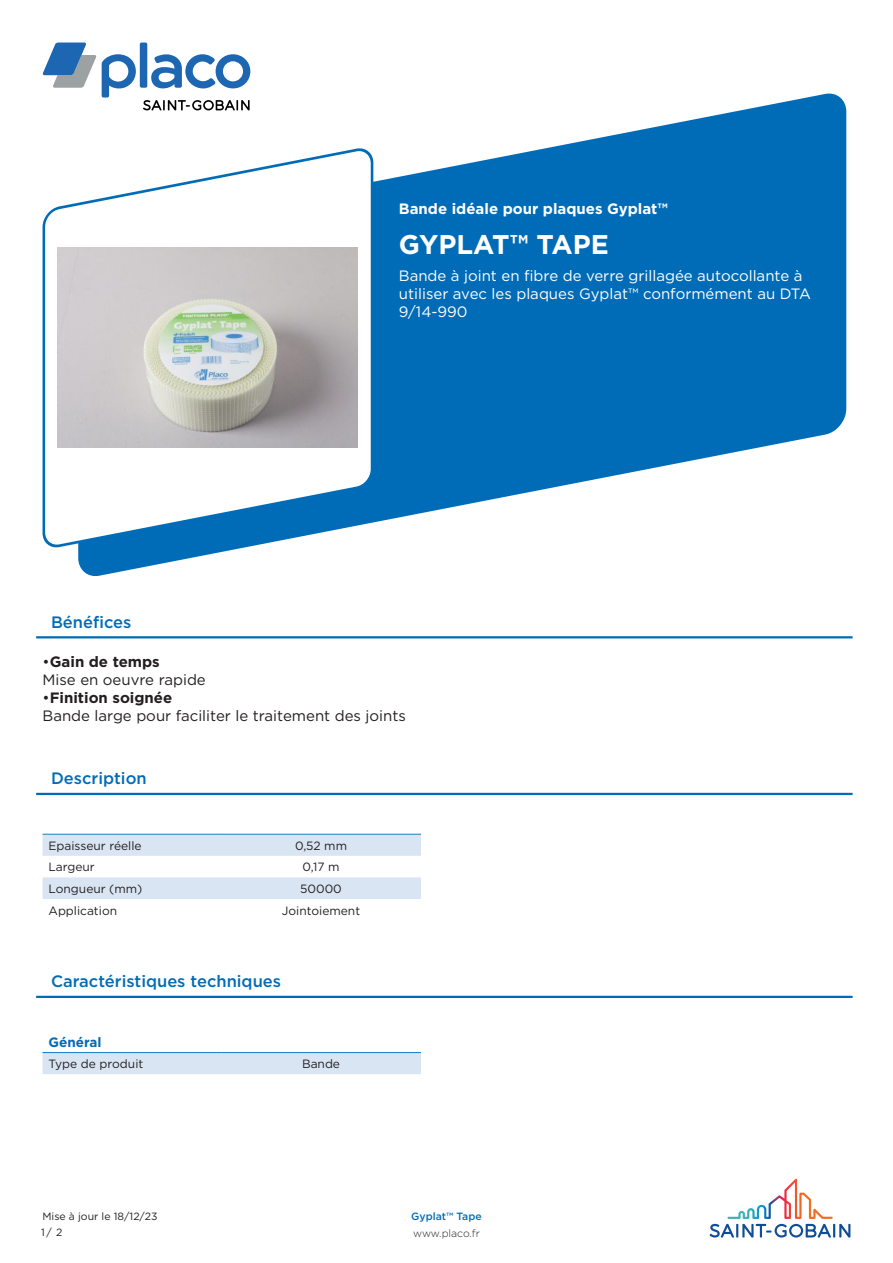
<style>
.page{position:relative;width:893px;height:1263px;background:#fff}
.page>*{position:absolute;margin:0;border:0;box-sizing:border-box;transform-origin:0 0}
.product_name{font:700 27px "Gotham";color:#fff}
.t1{font:500 16.5px "Gotham";color:#006cb7}
.product_description{font:15px/18px "Gotham";color:#fff}
.Benefices{font:15px/18px "Gotham";color:#231f20}
.GFR-Main_earning_tex{font:700 15px "Gotham";color:#fff}
.attribute_group{font:700 13.5px "Gotham";color:#006cb7}
.column_1{font:12px "Gotham";color:#231f20}
.column_2{font:12px "Gotham";color:#231f20}
.t2{font:10.5px/16.6px "Gotham";color:#231f20}
.t3{font:300 10.5px "Gotham";color:#231f20}
.Product_Name_Master{font:500 10.5px "Gotham";color:#006cb7}
.s1{font-weight:700}
</style>
<div class="page">
<div style="left:140px;top:43px;width:7px;height:45px;background:#1d66b2;border-radius:2px"></div>
<svg style="left:42px;top:43px;width:94px;height:47px"></svg>
<svg style="left:151px;top:54px;width:99px;height:34px"></svg>
<svg style="left:710px;top:1179px;width:140px;height:58px"></svg>
<svg style="left:78px;top:90px;width:768px;height:486px;fill:#006cb7"></svg>
<svg style="left:42px;top:144px;width:333px;height:408px"></svg>
<img style="left:58px;top:248px;width:300px;height:200px">
<hr style="left:36px;top:636px;width:817px;height:2px;background:#006cb7">
<hr style="left:36px;top:793px;width:817px;height:2px;background:#006cb7">
<svg style="left:43px;top:835px;width:378px;height:64px"></svg>
<hr style="left:43px;top:834px;width:178px;height:1px;background:#167ec2">
<hr style="left:221px;top:834px;width:200px;height:1px;background:#167ec2">
<hr style="left:36px;top:996px;width:817px;height:2px;background:#006cb7">
<div style="left:43px;top:1053px;width:378px;height:21px;background:#dae5f4"></div>
<hr style="left:43px;top:1052px;width:178px;height:1px;background:#167ec2">
<hr style="left:221px;top:1052px;width:200px;height:1px;background:#167ec2">
<p class="GFR-Main_earning_tex" style="left:399px;top:198px;width:270px">Bande idéale pour plaques Gyplat™</p>
<p class="product_name" style="left:399px;top:227px;width:212px">GYPLAT™ TAPE</p>
<p class="product_description" style="left:399px;top:266px;width:414px">Bande à joint en fibre de verre grillagée autocollante à utiliser avec les plaques Gyplat™ conformément au DTA<br>9/14-990</p>
<p class="t1" style="left:51px;top:611px;width:82px">Bénéfices</p>
<p class="Benefices" style="left:43px;top:652px;width:165px">•<span class="s1">Gain de temps<br></span>Mise en oeuvre rapide</p>
<p class="Benefices" style="left:43px;top:688px;width:365px">•<span class="s1">Finition soignée<br></span>Bande large pour faciliter le traitement des joints</p>
<p class="t1" style="left:51px;top:768px;width:97px">Description</p>
<p class="column_1" style="left:49px;top:838px;width:95px">Epaisseur réelle</p>
<p class="column_2" style="left:295px;top:838px;width:54px">0,52 mm</p>
<p class="column_1" style="left:49px;top:859px;width:48px">Largeur</p>
<p class="column_2" style="left:302px;top:859px;width:39px">0,17 m</p>
<p class="column_1" style="left:49px;top:881px;width:95px">Longueur (mm)</p>
<p class="column_2" style="left:300px;top:881px;width:43px">50000</p>
<p class="column_1" style="left:49px;top:903px;width:70px">Application</p>
<p class="column_2" style="left:282px;top:903px;width:80px">Jointoiement</p>
<p class="t1" style="left:51px;top:970px;width:232px">Caractéristiques techniques</p>
<p class="attribute_group" style="left:49px;top:1033px;width:54px">Général</p>
<p class="column_1" style="left:49px;top:1056px;width:96px">Type de produit</p>
<p class="column_2" style="left:302px;top:1056px;width:40px">Bande</p>
<p class="t2" style="left:41px;top:1207px;width:118px">Mise à jour le 18/12/23<br>1/ 2</p>
<p class="Product_Name_Master" style="left:411px;top:1209px;width:72px">Gyplat™ Tape</p>
<p class="t3" style="left:413px;top:1227px;width:68px">www.placo.fr</p>
</div>
